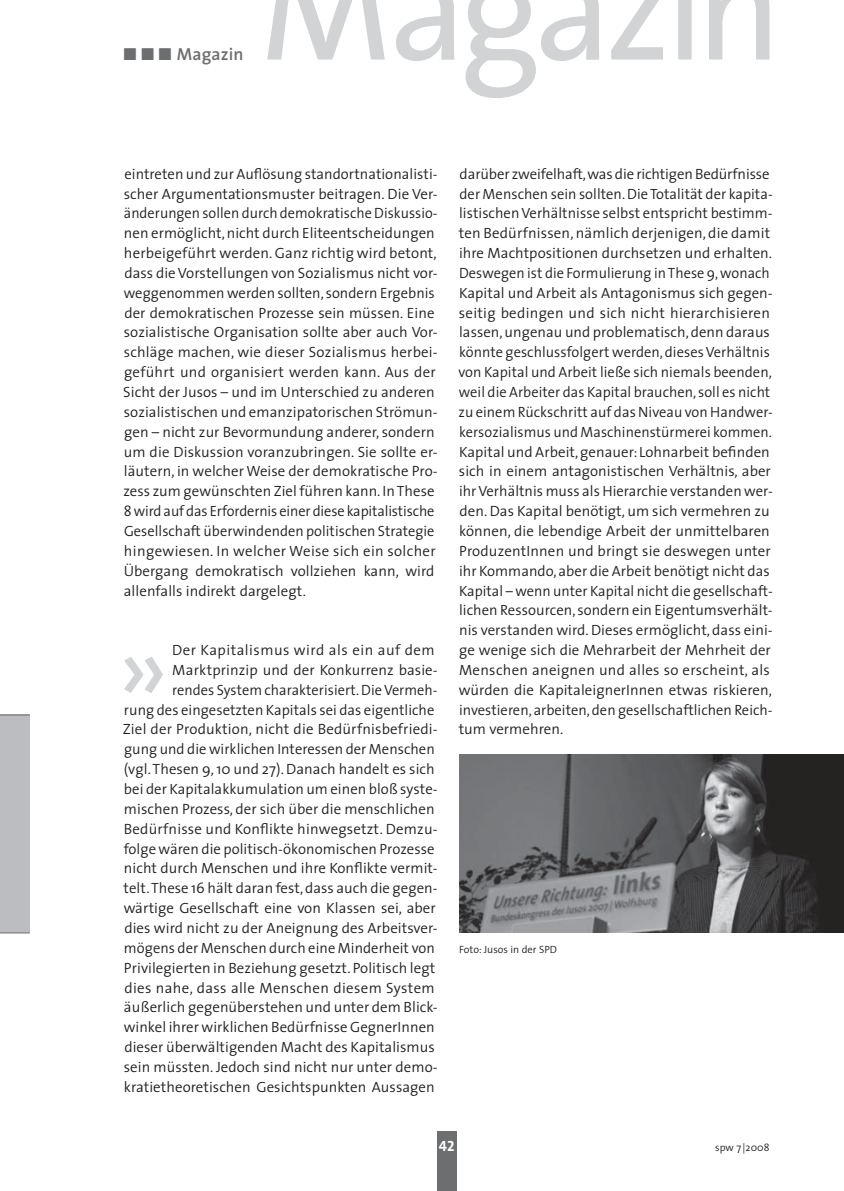
<style>
.page{position:relative;width:844px;height:1191px;background:#fff}
.page>*{position:absolute;margin:0;border:0;box-sizing:border-box;transform-origin:0 0}
.t1{font:101.5px "The Sans";color:#d1d3d4}
.t2{font:600 17.5px "The Sans";letter-spacing:.005em;color:#6d6e70}
.t3{font:300 14.88px/19.8px "The Sans";letter-spacing:.005em;color:#231f20}
.t4{font:14.88px "The Sans Bold Caps";color:#fff}
.t5{font:300 10.5px "The Sans";letter-spacing:.005em;color:#231f20}
.s1{font-family:"The Sans Bold Expert";font-weight:400}
</style>
<div class="page">
<div style="left:437px;top:1131px;width:19px;height:60px;background:#6d6e70"></div>
<div style="left:0;top:714px;width:30px;height:219px;background:#bbbdc0"></div>
<hr style="left:0;top:714px;width:30px;height:1px;background:#6d6e70">
<hr style="left:0;top:932px;width:30px;height:1px;background:#6d6e70">
<svg style="left:267px;top:0;width:502px;height:98px"></svg>
<img style="left:459px;top:754px;width:384px;height:179px">
<p class="t2" style="left:122px;top:47px;width:122px"><span class="s1">ó ó ó</span> Magazin</p>
<p class="t3" style="left:123px;top:165px;width:316px">eintreten und zur Auflösung standortnationalisti&shy;scher Argumentationsmuster beitragen. Die Ver&shy;änderungen sollen durch demokratische Diskussio&shy;nen ermöglicht, nicht durch Eliteentscheidungen herbeigeführt werden. Ganz richtig wird betont, dass die Vorstellungen von Sozialismus nicht vor&shy;weggenommen werden sollten, sondern Ergebnis der demokratischen Prozesse sein müssen. Eine sozialistische Organisation sollte aber auch Vor&shy;schläge machen, wie dieser Sozialismus herbei&shy;geführt und organisiert werden kann. Aus der Sicht der Jusos – und im Unterschied zu anderen sozialistischen und emanzipatorischen Strömun&shy;gen – nicht zur Bevormundung anderer, sondern um die Diskussion voranzubringen. Sie sollte er&shy;läutern, in welcher Weise der demokratische Pro&shy;zess zum gewünschten Ziel führen kann. In These 8 wird auf das Erfordernis einer diese kapitalistische Gesellschaft überwindenden politischen Strategie hingewiesen. In welcher Weise sich ein solcher Übergang demokratisch vollziehen kann, wird allenfalls indirekt dargelegt.</p>
<p class="t3" style="left:123px;top:641px;width:316px;text-align:right">Der Kapitalismus wird als ein auf dem<br>Markt prinzip und der Konkurrenz basie-<br>rendes System charakterisiert. Die Vermeh-<br>rung des eingesetzten Kapitals sei das eigentliche Ziel der Produktion, nicht die Bedürfnisbefriedi&shy;gung und die wirklichen Interessen der Menschen (vgl. Thesen 9, 10 und 27). Danach handelt es sich bei der Kapitalakkumulation um einen bloß syste&shy;mischen Prozess, der sich über die menschlichen Bedürfnisse und Konflikte hinwegsetzt. Demzu&shy;folge wären die politisch-ökonomischen Prozesse nicht durch Menschen und ihre Konflikte vermit&shy;telt. These 16 hält daran fest, dass auch die gegen&shy;wärtige Gesellschaft eine von Klassen sei, aber dies wird nicht zu der Aneignung des Arbeitsver&shy;mögens der Menschen durch eine Minderheit von Privilegierten in Beziehung gesetzt. Politisch legt dies nahe, dass alle Menschen diesem System äußerlich gegenüberstehen und unter dem Blick&shy;winkel ihrer wirklichen Bedürfnisse GegnerInnen dieser überwältigenden Macht des Kapitalismus sein müssten. Jedoch sind nicht nur unter demo&shy;kratietheoretischen Gesichtspunkten Aussagen</p>
<h1 class="t1" style="left:117px;top:627px;width:53px">»</h1>
<p class="t3" style="left:458px;top:165px;width:316px">darüber zweifelhaft, was die richtigen Bedürfnisse der Menschen sein sollten. Die Totalität der kapita&shy;listischen Verhältnisse selbst entspricht bestimm&shy;ten Bedürfnissen, nämlich derjenigen, die damit ihre Machtpositionen durchsetzen und erhalten.<br>Deswegen ist die Formulierung in These 9, wonach Kapital und Arbeit als Antagonismus sich gegen&shy;seitig bedingen und sich nicht hierarchisieren lassen, ungenau und problematisch, denn daraus könnte geschlussfolgert werden, dieses Verhältnis von Kapital und Arbeit ließe sich niemals beenden, weil die Arbeiter das Kapital brauchen, soll es nicht zu einem Rückschritt auf das Niveau von Handwer&shy;kersozialismus und Maschinenstürmerei kommen.<br>Kapital und Arbeit, genauer: Lohnarbeit befinden sich in einem antagonistischen Verhältnis, aber ihr Verhältnis muss als Hierarchie verstanden wer&shy;den. Das Kapital benötigt, um sich vermehren zu können, die lebendige Arbeit der unmittelbaren ProduzentInnen und bringt sie deswegen unter ihr Kommando, aber die Arbeit benötigt nicht das Kapital – wenn unter Kapital nicht die gesellschaft&shy;lichen Ressourcen, sondern ein Eigentumsverhält&shy;nis verstanden wird. Dieses ermöglicht, dass eini&shy;ge wenige sich die Mehrarbeit der Mehrheit der Menschen aneignen und alles so erscheint, als würden die KapitaleignerInnen etwas riskieren, investieren, arbeiten, den gesellschaftlichen Reich&shy;tum vermehren.</p>
<p class="t5" style="left:459px;top:945px;width:99px">Foto: Jusos in der SPD</p>
<p class="t4" style="left:439px;top:1137px;width:17px">42</p>
<p class="t5" style="left:715px;top:1144px;width:56px">spw 7 |2008</p>
</div>
